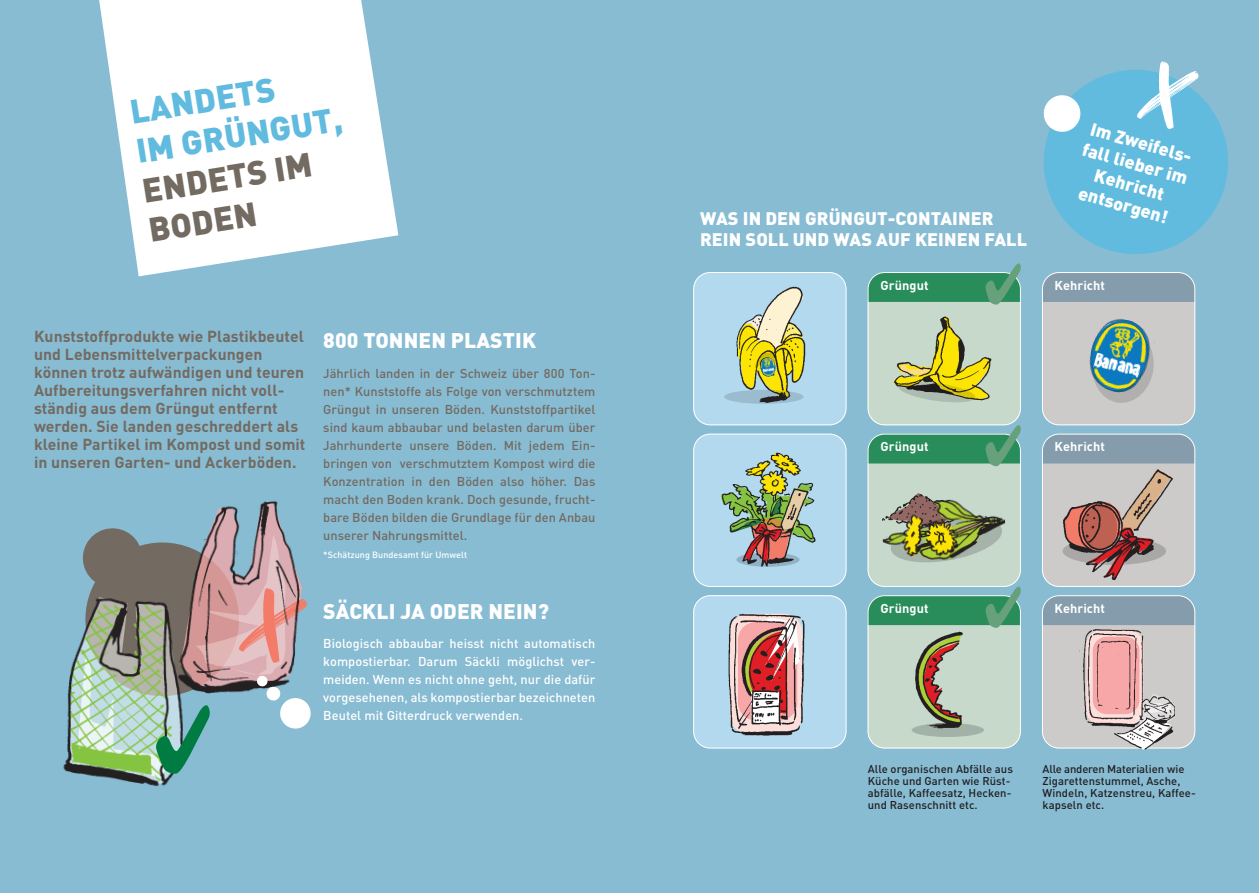
<style>
.page{position:relative;width:1259px;height:893px;background:#88bcd3}
.page>*{position:absolute;margin:0;border:0;box-sizing:border-box;transform-origin:0 0}
.t1{font:900 33.3px/40px "DIN";color:#61bbdf}
.t2{font:900 33.3px/40px "DIN";color:#736a61}
.t3{font:900 21px "DIN";letter-spacing:.005em;color:#fff}
.t4{font:900 18px/21.6px "DIN";letter-spacing:.005em;color:#fff}
.t5{font:700 15.75px/18px "DIN";letter-spacing:.005em;color:#736a61}
.t6{font:500 12.75px/18px "DIN";letter-spacing:.005em;color:#736a61;text-align:justify}
.t7{font:500 12.75px/18px "DIN";letter-spacing:.005em;color:#fff;text-align:justify}
.t8{font:700 12.75px "DIN";letter-spacing:.005em;color:#fff}
.t9{font:500 11.25px/12px "DIN";letter-spacing:.005em;color:#231f20}
.t10{font:500 9px "DIN";letter-spacing:.005em;color:#fff}
</style>
<div class="page">
<div style="left:1042px;top:272px;width:153px;height:153px;background:#cdcaca;border-radius:17px"></div>
<svg style="left:1042px;top:272px;width:153px;height:30px"></svg>
<div style="left:1042px;top:272px;width:153px;height:153px;border:1px solid #fff;border-radius:17px"></div>
<div style="left:693px;top:272px;width:153px;height:153px;background:#b2d9ed;border-radius:17px"></div>
<div style="left:693px;top:272px;width:153px;height:153px;border:1px solid #fff;border-radius:17px"></div>
<div style="left:867px;top:272px;width:153px;height:153px;background:#c7d9cb;border-radius:17px"></div>
<div style="left:867px;top:272px;width:153px;height:153px;border:1px solid #fff;border-radius:17px"></div>
<svg style="left:867px;top:263px;width:154px;height:42px"></svg>
<div style="left:1042px;top:434px;width:153px;height:153px;background:#cdcaca;border-radius:17px"></div>
<div style="left:1042px;top:434px;width:153px;height:29px;background:#849cab"></div>
<div style="left:1042px;top:434px;width:153px;height:153px;border:1px solid #fff;border-radius:17px"></div>
<div style="left:693px;top:434px;width:153px;height:153px;background:#b2d9ed;border-radius:17px"></div>
<div style="left:693px;top:434px;width:153px;height:153px;border:1px solid #fff;border-radius:17px"></div>
<div style="left:867px;top:434px;width:153px;height:153px;background:#c7d9cb;border-radius:17px"></div>
<div style="left:867px;top:434px;width:153px;height:153px;border:1px solid #fff;border-radius:17px"></div>
<svg style="left:867px;top:425px;width:154px;height:41px"></svg>
<div style="left:1042px;top:595px;width:153px;height:153px;background:#cdcaca;border-radius:17px"></div>
<div style="left:1042px;top:595px;width:153px;height:30px;background:#849cab"></div>
<div style="left:1042px;top:595px;width:153px;height:153px;border:1px solid #fff;border-radius:17px"></div>
<div style="left:693px;top:595px;width:153px;height:153px;background:#b2d9ed;border-radius:17px"></div>
<div style="left:693px;top:595px;width:153px;height:153px;border:1px solid #fff;border-radius:17px"></div>
<div style="left:867px;top:595px;width:153px;height:153px;background:#c7d9cb;border-radius:17px"></div>
<svg style="left:99px;top:0;width:299px;height:276px;fill:#fff"></svg>
<img style="left:724px;top:286px;width:82px;height:118px">
<img style="left:738px;top:288px;width:65px;height:110px">
<svg style="left:893px;top:316px;width:96px;height:86px"></svg>
<img style="left:721px;top:452px;width:95px;height:115px">
<img style="left:1062px;top:469px;width:111px;height:112px">
<img style="left:705px;top:613px;width:116px;height:135px">
<svg style="left:867px;top:586px;width:154px;height:143px"></svg>
<img style="left:887px;top:617px;width:101px;height:132px">
<img style="left:1063px;top:629px;width:111px;height:121px">
<svg style="left:1043px;top:61px;width:185px;height:193px"></svg>
<svg style="left:68px;top:503px;width:243px;height:281px"></svg>
<div style="left:1052px;top:277px;width:125px;height:25px;background:#849cab"></div>
<svg style="left:1101px;top:318px;width:54px;height:85px"></svg>
<img style="left:1089px;top:323px;width:61px;height:70px">
<img style="left:1093px;top:353px;width:48px;height:25px">
<img style="left:882px;top:497px;width:123px;height:66px">
<h1 class="t1" style="left:127px;top:90px;width:210px;rotate:-9deg">LANDETS<br>IM GRÜNGUT,</h1>
<h1 class="t2" style="left:139px;top:169px;width:173px;rotate:-9deg">ENDETS IM<br>BODEN</h1>
<p class="t5" style="left:34px;top:327px;width:273px">Kunststoffprodukte wie Plastikbeutel und Lebensmittelverpackungen können trotz aufwändigen und teuren Aufbereitungsverfahren nicht voll&shy;ständig aus dem Grüngut entfernt werden. Sie landen geschreddert als kleine Partikel im Kompost und somit in unseren Garten- und Ackerböden.</p>
<h2 class="t3" style="left:323px;top:327px;width:214px">800 TONNEN PLASTIK</h2>
<p class="t6" style="left:323px;top:364px;width:274px">Jährlich landen in der Schweiz über 800 Ton&shy;nen* Kunststoffe als Folge von verschmutztem Grüngut in unseren Böden. Kunststoffpartikel sind kaum abbaubar und belasten darum über Jahrhunderte unsere Böden. Mit jedem Ein&shy;bringen von verschmutztem Kompost wird die Konzentration in den Böden also höher. Das macht den Boden krank. Doch gesunde, frucht&shy;bare Böden bilden die Grundlage für den Anbau unserer Nahrungsmittel.</p>
<p class="t10" style="left:323px;top:549px;width:145px">*Schätzung Bundesamt für Umwelt</p>
<h2 class="t3" style="left:323px;top:598px;width:227px">SÄCKLI JA ODER NEIN?</h2>
<p class="t7" style="left:323px;top:634px;width:274px">Biologisch abbaubar heisst nicht automatisch kompostierbar. Darum Säckli möglichst ver&shy;meiden. Wenn es nicht ohne geht, nur die dafür vorgesehenen, als kompostierbar bezeichneten Beutel mit Gitterdruck verwenden.</p>
<h3 class="t4" style="left:700px;top:206px;width:328px">WAS IN DEN GRÜNGUT-CONTAINER<br>REIN SOLL UND WAS AUF KEINEN FALL</h3>
<h3 class="t4" style="left:1092px;top:116px;width:110px;text-align:center;rotate:16deg">Im Zweifels&shy;fall lieber im<br>Kehricht entsorgen!</h3>
<p class="t8" style="left:880px;top:277px;width:49px">Grüngut</p>
<p class="t8" style="left:1054px;top:277px;width:52px">Kehricht</p>
<p class="t8" style="left:880px;top:438px;width:49px">Grüngut</p>
<p class="t8" style="left:1054px;top:438px;width:52px">Kehricht</p>
<p class="t8" style="left:880px;top:600px;width:49px">Grüngut</p>
<p class="t8" style="left:1054px;top:600px;width:52px">Kehricht</p>
<p class="t9" style="left:868px;top:763px;width:147px">Alle organischen Abfälle aus<br>Küche und Garten wie Rüst&shy;abfälle, Kaffeesatz, Hecken&shy;und Rasenschnitt etc.</p>
<p class="t9" style="left:1042px;top:763px;width:155px">Alle anderen Materialien wie<br>Zigarettenstummel, Asche,<br>Windeln, Katzenstreu, Kaffee&shy;kapseln etc.</p>
</div>
